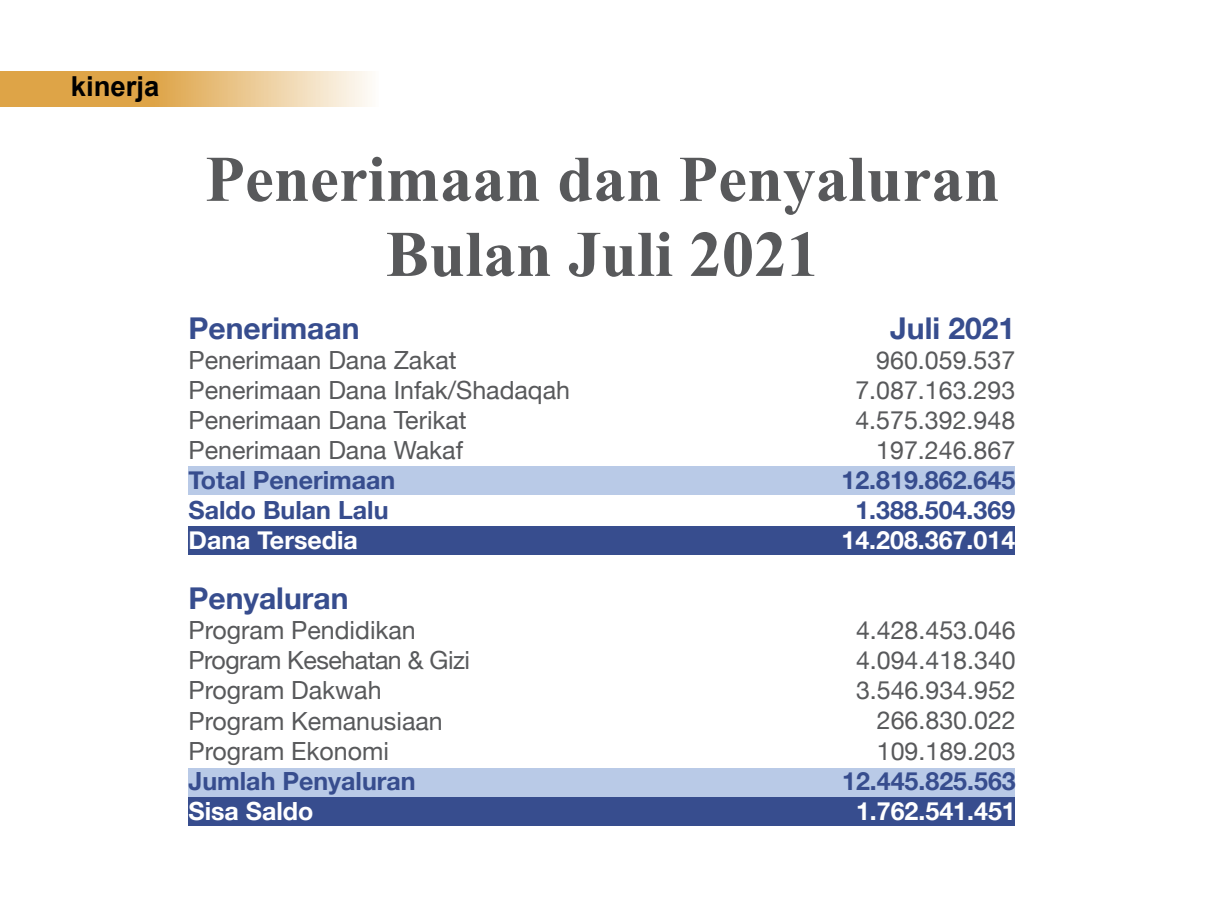
<style>
.page{position:relative;width:1205px;height:922px;background:#fff}
.page>*{position:absolute;margin:0;border:0;box-sizing:border-box;transform-origin:0 0}
.t1{font:700 65px/75px "Times New Roman";color:#58595b;text-align:center}
.t2{font:700 30px "Helvetica Neue";color:#374d8e}
.t3{font:700 27.5px "Arial";color:#000}
.t4{font:25px/30px "Helvetica Neue";color:#58595b}
.t5{font:700 25px/30px "Helvetica Neue";color:#374d8e}
.t6{font:700 25px "Helvetica Neue";color:#fff}
</style>
<div class="page">
<svg style="left:0;top:71px;width:370px;height:35px;background:#e6bc79"></svg>
<div style="left:188px;top:526px;width:827px;height:28px;background:#374d8e"></div>
<div style="left:188px;top:466px;width:827px;height:28px;background:#b9cae7"></div>
<div style="left:188px;top:768px;width:827px;height:28px;background:#b9cae7"></div>
<div style="left:188px;top:796px;width:827px;height:29px;background:#374d8e"></div>
<p class="t3" style="left:71px;top:67px;width:90px">kinerja</p>
<h1 class="t1" style="left:205px;top:140px;width:796px">Penerimaan dan Penyaluran<br>Bulan Juli 2021</h1>
<p class="t2" style="left:188px;top:309px;width:173px">Penerimaan</p>
<p class="t4" style="left:188px;top:344px;width:383px">Penerimaan Dana Zakat<br>Penerimaan Dana Infak/Shadaqah<br>Penerimaan Dana Terikat<br>Penerimaan Dana Wakaf</p>
<p class="t5" style="left:188px;top:464px;width:208px">Total Penerimaan<br>Saldo Bulan Lalu</p>
<p class="t6" style="left:188px;top:524px;width:171px">Dana Tersedia</p>
<p class="t2" style="left:188px;top:580px;width:162px">Penyaluran</p>
<p class="t4" style="left:188px;top:615px;width:283px">Program Pendidikan<br>Program Kesehatan &amp; Gizi<br>Program Dakwah<br>Program Kemanusiaan<br>Program Ekonomi</p>
<p class="t5" style="left:188px;top:764px;width:229px">Jumlah Penyaluran</p>
<p class="t6" style="left:188px;top:795px;width:126px">Sisa Saldo</p>
<p class="t2" style="left:890px;top:309px;width:127px">Juli 2021</p>
<p class="t4" style="left:855px;top:344px;width:161px;text-align:right">960.059.537<br>7.087.163.293<br>4.575.392.948<br>197.246.867</p>
<p class="t5" style="left:841px;top:464px;width:175px;text-align:center">12.819.862.645<br>1.388.504.369</p>
<p class="t6" style="left:841px;top:524px;width:175px">14.208.367.014</p>
<p class="t4" style="left:856px;top:615px;width:161px;text-align:right">4.428.453.046<br>4.094.418.340<br>3.546.934.952<br>266.830.022<br>109.189.203</p>
<p class="t5" style="left:842px;top:764px;width:175px">12.445.825.563</p>
<p class="t6" style="left:856px;top:795px;width:161px">1.762.541.451</p>
</div>
